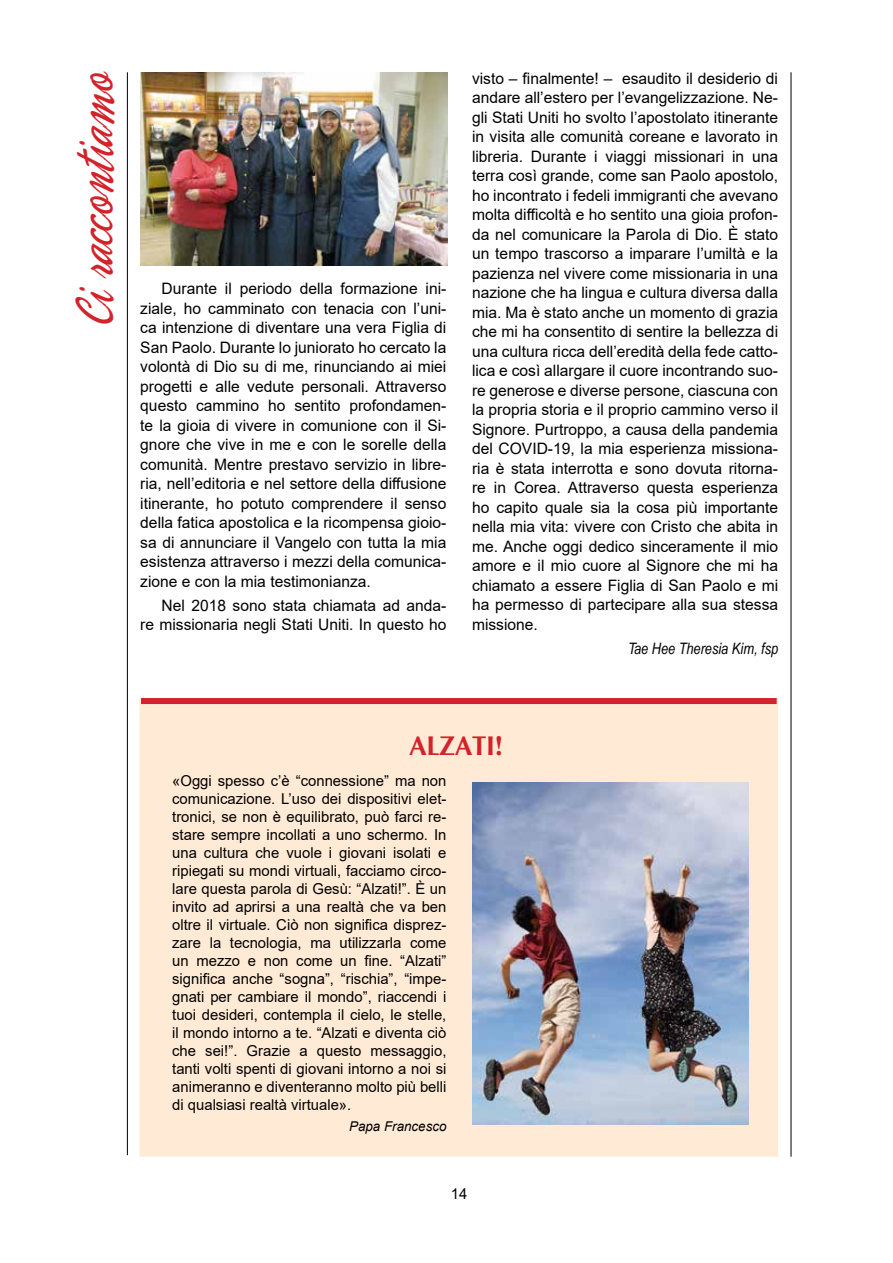
<style>
.page{position:relative;width:893px;height:1263px;background:#fff}
.page>*{position:absolute;margin:0;border:0;box-sizing:border-box;transform-origin:0 0}
.t1{font:57px "Phoenix Script FLF";color:#d2232a;scale:.7 1}
.t2{font:700 27px "Optima";color:#d2232a}
.t3{font:15.75px/19.5px "Arial";color:#000;text-align:justify}
.t4{font:italic 15.75px "Arial Narrow";color:#000}
.t5{font:15px/18px "Arial";color:#000;text-align:justify}
.t6{font:italic 13.5px "Arial";color:#000}
</style>
<div class="page">
<div style="left:140px;top:698px;width:638px;height:459px;background:#ffead5;border:2px solid #ffead5"></div>
<div style="left:141px;top:698px;width:636px;height:6px;background:#d2232a"></div>
<img style="left:140px;top:72px;width:308px;height:194px">
<hr style="left:791px;top:72px;width:1px;height:1085px;background:#000">
<hr style="left:127px;top:72px;width:1px;height:1083px;background:#000">
<img style="left:472px;top:782px;width:276px;height:343px">
<h1 class="t1" style="left:65px;top:328px;width:368px;rotate:-90deg">Ci raccontiamo</h1>
<p class="t3" style="left:140px;top:279px;width:308px;text-indent:21px">Durante il periodo della formazione ini&shy;ziale, ho camminato con tenacia con l’uni&shy;ca intenzione di diventare una vera Figlia di San Paolo. Durante lo juniorato ho cercato la volontà di Dio su di me, rinunciando ai miei progetti e alle vedute personali. Attraverso questo cammino ho sentito profondamen&shy;te la gioia di vivere in comunione con il Si&shy;gnore che vive in me e con le sorelle della comunità. Mentre prestavo servizio in libre&shy;ria, nell’editoria e nel settore della diffusione itinerante, ho potuto comprendere il senso della fatica apostolica e la ricompensa gioio&shy;sa di annunciare il Vangelo con tutta la mia esistenza attraverso i mezzi della comunica&shy;zione e con la mia testimonianza.</p>
<p class="t3" style="left:140px;top:595px;width:308px;text-align:right">Nel 2018 sono stata chiamata ad anda-<br>re missionaria negli Stati Uniti. In questo ho</p>
<p class="t3" style="left:472px;top:68px;width:308px">visto – finalmente! – esaudito il desiderio di andare all’estero per l’evangelizzazione. Ne&shy;gli Stati Uniti ho svolto l’apostolato itinerante in visita alle comunità coreane e lavorato in libreria. Durante i viaggi missionari in una terra così grande, come san Paolo apostolo, ho incontrato i fedeli immigranti che avevano molta difficoltà e ho sentito una gioia profon&shy;da nel comunicare la Parola di Dio. È stato un tempo trascorso a imparare l’umiltà e la pazienza nel vivere come missionaria in una nazione che ha lingua e cultura diversa dalla mia. Ma è stato anche un momento di grazia che mi ha consentito di sentire la bellezza di una cultura ricca dell’eredità della fede catto&shy;lica e così allargare il cuore incontrando suo&shy;re generose e diverse persone, ciascuna con la propria storia e il proprio cammino verso il Signore. Purtroppo, a causa della pandemia del COVID-19, la mia esperienza missiona&shy;ria è stata interrotta e sono dovuta ritorna&shy;re in Corea. Attraverso questa esperienza ho capito quale sia la cosa più importante nella mia vita: vivere con Cristo che abita in me. Anche oggi dedico sinceramente il mio amore e il mio cuore al Signore che mi ha chiamato a essere Figlia di San Paolo e mi ha permesso di partecipare alla sua stessa missione.</p>
<p class="t4" style="left:628px;top:637px;width:152px">Tae Hee Theresia Kim, fsp</p>
<h2 class="t2" style="left:409px;top:728px;width:96px">Alzati!</h2>
<p class="t5" style="left:172px;top:772px;width:276px">«Oggi spesso c’è “connessione” ma non comunicazione. L’uso dei dispositivi elet&shy;tronici, se non è equilibrato, può farci re&shy;stare sempre incollati a uno schermo. In una cultura che vuole i giovani isolati e ripiegati su mondi virtuali, facciamo circo&shy;lare questa parola di Gesù: “Alzati!”. È un invito ad aprirsi a una realtà che va ben oltre il virtuale. Ciò non significa disprez&shy;zare la tecnologia, ma utilizzarla come un mezzo e non come un fine. “Alzati” significa anche “sogna”, “rischia”, “impe&shy;gnati per cambiare il mondo”, riaccendi i tuoi desideri, contempla il cielo, le stelle, il mondo intorno a te. “Alzati e diventa ciò che sei!”. Grazie a questo messaggio, tanti volti spenti di giovani intorno a noi si animeranno e diventeranno molto più belli di qualsiasi realtà virtuale».</p>
<p class="t6" style="left:349px;top:1117px;width:99px">Papa Francesco</p>
<p class="t5" style="left:451px;top:1185px;width:18px">14</p>
</div>
